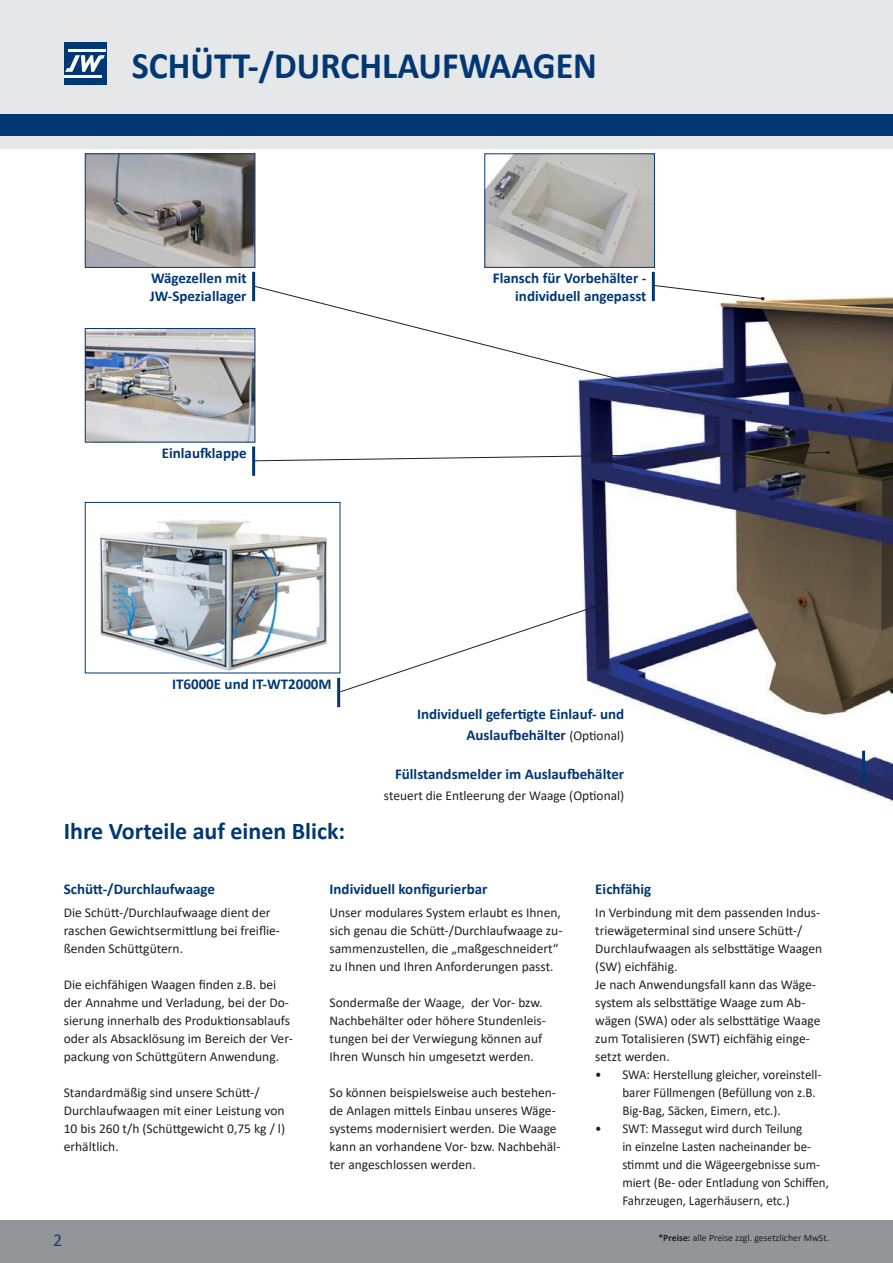
<style>
.page{position:relative;width:893px;height:1263px;background:#fff}
.page>*{position:absolute;margin:0;border:0;box-sizing:border-box;transform-origin:0 0}
.t1{font:700 37.5px "Calibri";color:#013874;scale:.96 1}
.t2{font:700 24px "Calibri";color:#013874}
.t3{font:18px "Calibri";color:#15406e}
.t4{font:700 15px/18px "Calibri";color:#013874;text-align:right}
.t5{font:13.5px/18px "Calibri";color:#231f20}
.t6{font:13.5px/18px "Calibri";color:#231f20;scale:.96 1}
.t7{font:9.75px "Calibri";color:#231f20}
.s1{font-weight:400;font-size:13.5px;color:#231f20}
.s2{font-weight:700}
</style>
<div class="page">
<div style="left:0;top:0;width:893px;height:115px;background:#e6e7e9"></div>
<div style="left:0;top:115px;width:893px;height:21px;background:#013874"></div>
<div style="left:0;top:136px;width:893px;height:13px;background:#e6e7e9"></div>
<div style="left:64px;top:43px;width:42px;height:42px;background:#013874"></div>
<hr style="left:69px;top:50px;width:37px;height:2px;background:#fff">
<hr style="left:64px;top:75px;width:38px;height:3px;background:#fff">
<svg style="left:65px;top:55px;width:40px;height:17px"></svg>
<div style="left:0;top:1220px;width:893px;height:43px;background:#939598"></div>
<img style="left:579px;top:271px;width:314px;height:538px">
<svg style="left:253px;top:285px;width:498px;height:128px"></svg>
<svg style="left:748px;top:411px;width:4px;height:3px"></svg>
<svg style="left:655px;top:284px;width:109px;height:16px"></svg>
<svg style="left:255px;top:451px;width:575px;height:11px"></svg>
<svg style="left:339px;top:605px;width:256px;height:88px"></svg>
<hr style="left:252px;top:272px;width:3px;height:29px;background:#013874">
<hr style="left:652px;top:272px;width:3px;height:29px;background:#013874">
<hr style="left:252px;top:446px;width:3px;height:30px;background:#013874">
<hr style="left:862px;top:751px;width:3px;height:32px;background:#013874">
<hr style="left:337px;top:678px;width:3px;height:29px;background:#013874">
<img style="left:87px;top:156px;width:166px;height:110px">
<div style="left:85px;top:154px;width:170px;height:114px;border:1px solid #013874"></div>
<img style="left:487px;top:156px;width:166px;height:110px">
<div style="left:485px;top:154px;width:170px;height:114px;border:1px solid #013874"></div>
<img style="left:87px;top:330px;width:166px;height:110px">
<div style="left:85px;top:328px;width:170px;height:114px;border:1px solid #013874"></div>
<img style="left:99px;top:520px;width:229px;height:151px">
<div style="left:85px;top:502px;width:255px;height:171px;border:1px solid #013874"></div>
<h1 class="t1" style="left:132px;top:39px;width:486px">SCHÜTT-/DURCHLAUFWAAGEN</h1>
<p class="t4" style="left:150px;top:269px;width:98px;text-align:left">Wägezellen mit<br>JW-Speziallager</p>
<p class="t4" style="left:493px;top:269px;width:155px">Flansch für Vorbehälter - individuell angepasst</p>
<p class="t4" style="left:162px;top:444px;width:86px">Einlaufklappe</p>
<p class="t4" style="left:172px;top:675px;width:161px">IT6000E und IT-WT2000M</p>
<p class="t2" style="left:64px;top:814px;width:283px">Ihre Vorteile auf einen Blick:</p>
<p class="t4" style="left:417px;top:703px;width:209px;line-height:21px">Individuell gefertigte Einlauf- und<br>Auslaufbehälter <span class="s1">(Optional)</span></p>
<p class="t4" style="left:395px;top:765px;width:231px">Füllstandsmelder im Auslaufbehälter</p>
<p class="t5" style="left:384px;top:786px;width:242px">steuert die Entleerung der Waage (Optional)</p>
<p class="t4" style="left:64px;top:880px;width:153px">Schütt-/Durchlaufwaage</p>
<p class="t5" style="left:64px;top:903px;width:218px">Die Schütt-/Durchlaufwaage dient der raschen Gewichtsermittlung bei freiflie&shy;ßenden Schüttgütern.</p>
<p class="t5" style="left:64px;top:975px;width:231px">Die eichfähigen Waagen finden z.B. bei der Annahme und Verladung, bei der Do&shy;sierung innerhalb des Produktionsablaufs oder als Absacklösung im Bereich der Ver&shy;packung von Schüttgütern Anwendung.</p>
<p class="t5" style="left:64px;top:1083px;width:223px">Standardmäßig sind unsere Schütt-/<br>Durchlaufwaagen mit einer Leistung von<br>10 bis 260 t/h (Schüttgewicht 0,75 kg / l) erhältlich.</p>
<h3 class="t3" style="left:53px;top:1227px;width:11px">2</h3>
<p class="t4" style="left:330px;top:880px;width:159px">Individuell konfigurierbar</p>
<p class="t5" style="left:330px;top:903px;width:234px">Unser modulares System erlaubt es Ihnen, sich genau die Schütt-/Durchlaufwaage zu&shy;sammenzustellen, die „maßgeschneidert“ zu Ihnen und Ihren Anforderungen passt.</p>
<p class="t5" style="left:330px;top:993px;width:218px">Sondermaße der Waage, der Vor- bzw.<br>Nachbehälter oder höhere Stundenleis&shy;tungen bei der Verwiegung können auf Ihren Wunsch hin umgesetzt werden.</p>
<p class="t5" style="left:330px;top:1083px;width:232px">So können beispielsweise auch bestehen&shy;de Anlagen mittels Einbau unseres Wäge&shy;systems modernisiert werden. Die Waage kann an vorhandene Vor- bzw. Nachbehäl&shy;ter angeschlossen werden.</p>
<p class="t4" style="left:595px;top:880px;width:58px">Eichfähig</p>
<p class="t5" style="left:595px;top:903px;width:229px">In Verbindung mit dem passenden Indus&shy;triewägeterminal sind unsere Schütt-/ Durchlaufwaagen als selbsttätige Waagen (SW) eichfähig.</p>
<p class="t5" style="left:595px;top:975px;width:227px">Je nach Anwendungsfall kann das Wäge&shy;system als selbsttätige Waage zum Ab&shy;wägen (SWA) oder als selbsttätige Waage zum Totalisieren (SWT) eichfähig einge&shy;setzt werden.</p>
<p class="t6" style="left:622px;top:1065px;width:209px;text-indent:-27px">• SWA: Herstellung gleicher, voreinstell&shy;barer Füllmengen (Befüllung von z.B.<br>Big-Bag, Säcken, Eimern, etc.).</p>
<p class="t6" style="left:622px;top:1119px;width:217px;text-indent:-27px">• SWT: Massegut wird durch Teilung<br>in einzelne Lasten nacheinander be&shy;stimmt und die Wägeergebnisse sum&shy;miert (Be- oder Entladung von Schiffen, Fahrzeugen, Lagerhäusern, etc.)</p>
<p class="t7" style="left:658px;top:1230px;width:172px"><span class="s2">*Preise:</span> alle Preise zzgl. gesetzlicher MwSt.</p>
</div>
